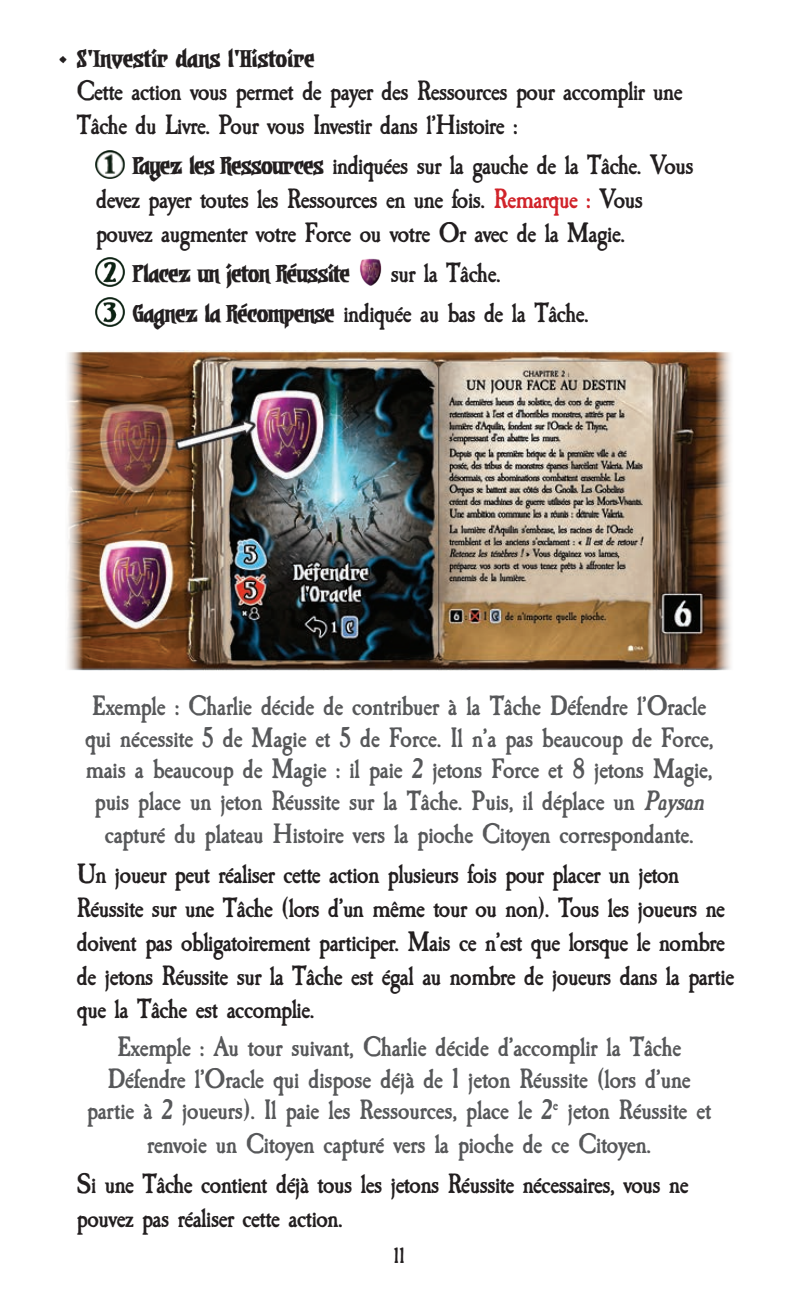
<style>
.page{position:relative;width:798px;height:1314px;background:#fff}
.page>*{position:absolute;margin:0;border:0;box-sizing:border-box;transform-origin:0 0}
.t1{font:700 29.25px/33.8px "Caslon Antique";letter-spacing:-.02em;color:#231f20}
.t2{font:700 29.25px/32.2px "Caslon Antique";letter-spacing:-.01em;color:#57585a;text-align:center}
.t3{font:29.25px "Dwarven Axe BB";letter-spacing:-.01em;color:#231f20}
.t4{font:700 22.5px "Caslon Antique";color:#231f20}
.s1{font-family:"Dwarven Axe BB";font-weight:400}
.s2{color:#d1232a}
.s3{font-style:italic}
</style>
<div class="page">
<img style="left:96px;top:150px;width:28px;height:29px">
<img style="left:96px;top:258px;width:28px;height:28px">
<img style="left:360px;top:258px;width:22px;height:28px">
<img style="left:96px;top:298px;width:28px;height:28px">
<img style="left:67px;top:351px;width:664px;height:319px">
<p class="t3" style="left:57px;top:42px;width:259px">• S’Investir dans l’Histoire</p>
<p class="t1" style="left:77px;top:75px;width:607px">Cette action vous permet de payer des Ressources pour accomplir une<br>Tâche du Livre. Pour vous Investir dans l’Histoire :</p>
<p class="t1" style="left:96px;top:149px;width:599px;text-indent:37px"><span class="s1">Payez les Ressources</span> indiquées sur la gauche de la Tâche. Vous devez payer toutes les Ressources en une fois. <span class="s2">Remarque :</span> Vous pouvez augmenter votre Force ou votre Or avec de la Magie.</p>
<p class="t3" style="left:133px;top:258px;width:219px">Placez un jeton Réussite</p>
<p class="t1" style="left:133px;top:253px;width:457px;line-height:40.1px;text-indent:257px">sur la Tâche.<br><span class="s1">Gagnez la Récompense</span> indiquée au bas de la Tâche.</p>
<p class="t2" style="left:85px;top:690px;width:630px">Exemple : Charlie décide de contribuer à la Tâche Défendre l’Oracle qui nécessite 5 de Magie et 5 de Force. Il n’a pas beaucoup de Force, mais a beaucoup de Magie : il paie 2 jetons Force et 8 jetons Magie, puis place un jeton Réussite sur la Tâche. Puis, il déplace un <span class="s3">Paysan </span>capturé du plateau Histoire vers la pioche Citoyen correspondante.</p>
<p class="t1" style="left:77px;top:858px;width:658px">Un joueur peut réaliser cette action plusieurs fois pour placer un jeton Réussite sur une Tâche (lors d’un même tour ou non). Tous les joueurs ne doivent pas obligatoirement participer. Mais ce n’est que lorsque le nombre de jetons Réussite sur la Tâche est égal au nombre de joueurs dans la partie que la Tâche est accomplie.</p>
<p class="t2" style="left:87px;top:1032px;width:626px">Exemple : Au tour suivant, Charlie décide d’accomplir la Tâche Défendre l’Oracle qui dispose déjà de 1 jeton Réussite (lors d’une partie à 2 joueurs). Il paie les Ressources, place le 2<sup>e</sup> jeton Réussite et renvoie un Citoyen capturé vers la pioche de ce Citoyen.</p>
<p class="t1" style="left:77px;top:1168px;width:613px">Si une Tâche contient déjà tous les jetons Réussite nécessaires, vous ne pouvez pas réaliser cette action.</p>
<p class="t4" style="left:393px;top:1243px;width:13px">11</p>
</div>
